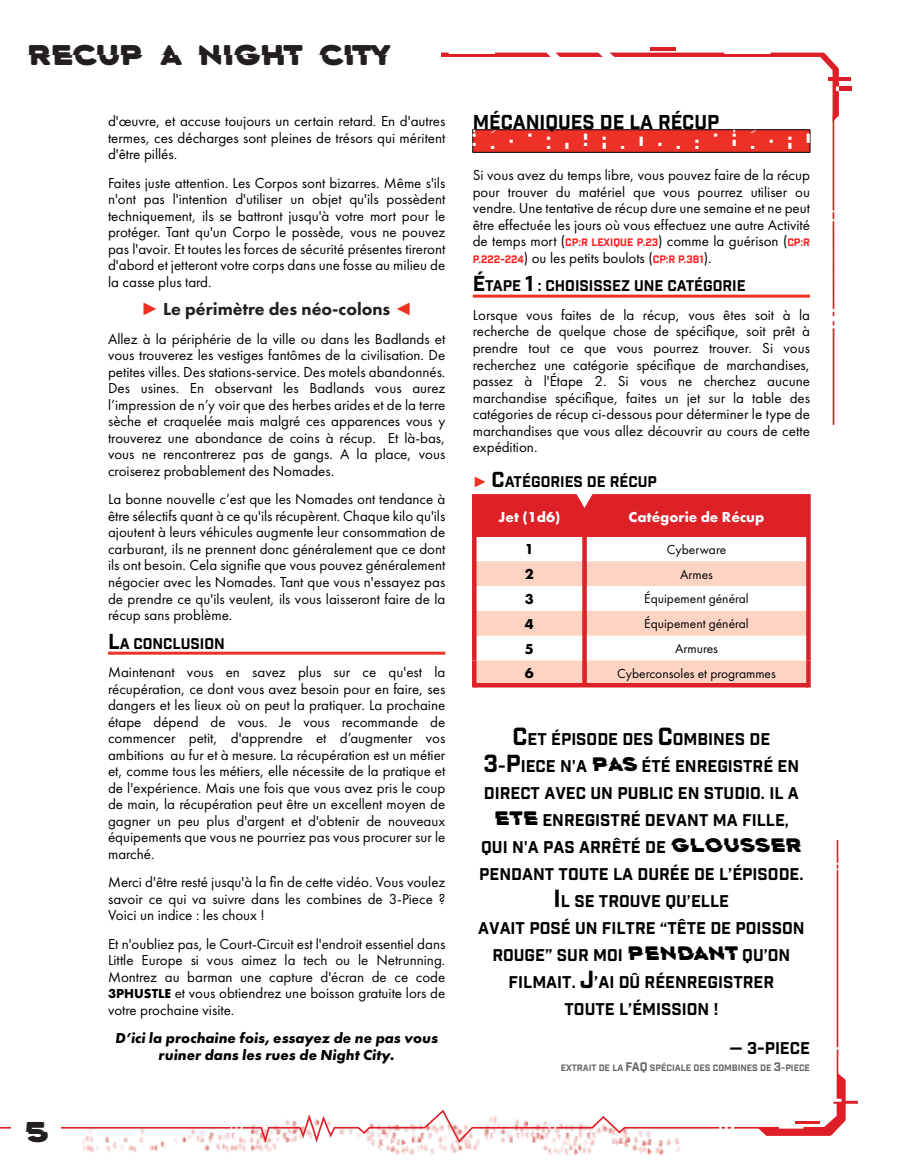
<style>
.page{position:relative;width:905px;height:1175px;background:#fff}
.page>*{position:absolute;margin:0;border:0;box-sizing:border-box;transform-origin:0 0}
.t1{font:28.5px "Bisect";letter-spacing:-.025em;color:#231f20}
.t2{font:19.5px "Industry Inc Base";color:#000}
.t3{font:19.5px "Dotsies";letter-spacing:.795em;color:#fff}
.t4{font:800 18px "Futura PT";color:#231f20}
.t5{font:16.5px/27px "Industry Inc Base";color:#000;text-align:center}
.t6{font:15px/16.5px "Futura PT";color:#000;text-align:justify}
.t7{font:italic 700 15px/16.5px "Futura PT";color:#000;text-align:center}
.t8{font:15px "Industry Inc Base";color:#000}
.t9{font:700 15px "Futura PT";color:#fff}
.t10{font:700 15px "Futura PT";color:#000}
.t11{font:13.5px "Futura PT";color:#000}
.t12{font:9px "Industry Inc Base";color:#666}
.s1{font-family:"Arial";font-weight:700;color:#ee3120}
.s2{font-size:21px}
.s3{font-weight:700;font-size:13.5px}
.s4{font-family:"Industry Inc Base";font-size:10.5px;color:#ff1f20}
.s5{font-family:"Arial";color:#ee3120}
.s6{font-size:24px}
.s7{font-family:"Bisect";font-size:19.5px}
.s8{font-size:12px}
</style>
<div class="page">
<img style="left:84px;top:1143px;width:596px;height:12px">
<svg style="left:0;top:840px;width:857px;height:303px"></svg>
<div style="left:12px;top:1120px;width:49px;height:20px;background:#fff"></div>
<hr style="left:650px;top:47px;width:26px;height:3px;background:#de1f27">
<hr style="left:839px;top:87px;width:12px;height:4px;background:#de1f27">
<hr style="left:828px;top:77px;width:22px;height:4px;background:#de1f27">
<svg style="left:609px;top:53px;width:229px;height:372px"></svg>
<svg style="left:441px;top:53px;width:162px;height:4px"></svg>
<hr style="left:108px;top:651px;width:337px;height:3px;background:#ee3127">
<div style="left:474px;top:496px;width:334px;height:40px;background:#de2027"></div>
<svg style="left:476px;top:561px;width:330px;height:122px"></svg>
<hr style="left:472px;top:494px;width:4px;height:166px;background:#de2027">
<svg style="left:806px;top:494px;width:4px;height:166px"></svg>
<svg style="left:582px;top:536px;width:4px;height:147px"></svg>
<hr style="left:472px;top:660px;width:4px;height:27px;background:#de2027">
<svg style="left:806px;top:660px;width:4px;height:27px"></svg>
<svg style="left:476px;top:494px;width:332px;height:4px"></svg>
<hr style="left:474px;top:683px;width:334px;height:4px;background:#de2027">
<svg style="left:575px;top:494px;width:19px;height:14px"></svg>
<div style="left:472px;top:129px;width:338px;height:24px;background:#ee3127;border:1px solid #000"></div>
<hr style="left:472px;top:295px;width:338px;height:3px;background:#ee3127">
<h1 class="t1" style="left:27px;top:44px;width:364px">RECUP A NIGHT CITY</h1>
<h1 class="t1" style="left:25px;top:1120px;width:25px">5</h1>
<p class="t6" style="left:108px;top:114px;width:339px">d'œuvre, et accuse toujours un certain retard. En d'autres termes, ces décharges sont pleines de trésors qui méritent d'être pillés.</p>
<p class="t6" style="left:108px;top:176px;width:339px">Faites juste attention. Les Corpos sont bizarres. Même s'ils n'ont pas l'intention d'utiliser un objet qu'ils possèdent techniquement, ils se battront jusqu'à votre mort pour le protéger. Tant qu'un Corpo le possède, vous ne pouvez pas l'avoir. Et toutes les forces de sécurité présentes tireront d'abord et jetteront votre corps dans une fosse au milieu de la casse plus tard.</p>
<p class="t4" style="left:141px;top:302px;width:273px"><span class="s1">►</span> Le périmètre des néo-colons <span class="s1">◄</span></p>
<p class="t6" style="left:108px;top:332px;width:339px">Allez à la périphérie de la ville ou dans les Badlands et vous trouverez les vestiges fantômes de la civilisation. De petites villes. Des stations-service. Des motels abandonnés.<br>Des usines. En observant les Badlands vous aurez l’impression de n’y voir que des herbes arides et de la terre sèche et craquelée mais malgré ces apparences vous y trouverez une abondance de coins à récup. Et là-bas, vous ne rencontrerez pas de gangs. A la place, vous croiserez probablement des Nomades.</p>
<p class="t6" style="left:108px;top:492px;width:339px">La bonne nouvelle c’est que les Nomades ont tendance à être sélectifs quant à ce qu'ils récupèrent. Chaque kilo qu'ils ajoutent à leurs véhicules augmente leur consommation de carburant, ils ne prennent donc généralement que ce dont ils ont besoin. Cela signifie que vous pouvez généralement négocier avec les Nomades. Tant que vous n'essayez pas de prendre ce qu'ils veulent, ils vous laisseront faire de la récup sans problème.</p>
<p class="t8" style="left:108px;top:635px;width:118px"><span class="s2">L</span>A CONCLUSION</p>
<p class="t6" style="left:108px;top:665px;width:339px">Maintenant vous en savez plus sur ce qu'est la récupération, ce dont vous avez besoin pour en faire, ses dangers et les lieux où on peut la pratiquer. La prochaine étape dépend de vous. Je vous recommande de commencer petit, d'apprendre et d’augmenter vos ambitions au fur et à mesure. La récupération est un métier et, comme tous les métiers, elle nécessite de la pratique et de l'expérience. Mais une fois que vous avez pris le coup de main, la récupération peut être un excellent moyen de gagner un peu plus d'argent et d'obtenir de nouveaux équipements que vous ne pourriez pas vous procurer sur le marché.</p>
<p class="t6" style="left:108px;top:875px;width:339px">Merci d'être resté jusqu'à la fin de cette vidéo. Vous voulez savoir ce qui va suivre dans les combines de 3-Piece ?<br>Voici un indice : les choux !</p>
<p class="t6" style="left:108px;top:936px;width:339px">Et n'oubliez pas, le Court-Circuit est l'endroit essentiel dans Little Europe si vous aimez la tech ou le Netrunning.<br>Montrez au barman une capture d'écran de ce code <span class="s3">3PHUSTLE</span> et vous obtiendrez une boisson gratuite lors de votre prochaine visite.</p>
<p class="t7" style="left:115px;top:1031px;width:324px">D’ici la prochaine fois, essayez de ne pas vous ruiner dans les rues de Night City.</p>
<h2 class="t2" style="left:472px;top:113px;width:248px">MÉCANIQUES DE LA RÉCUP</h2>
<h2 class="t3" style="left:472px;top:133px;width:339px">MécaniquesdelaRécup</h2>
<p class="t6" style="left:472px;top:168px;width:339px">Si vous avez du temps libre, vous pouvez faire de la récup pour trouver du matériel que vous pourrez utiliser ou vendre. Une tentative de récup dure une semaine et ne peut être effectuée les jours où vous effectuez une autre Activité de temps mort (<span class="s4">CP:R LEXIQUE P.23</span>) comme la guérison (<span class="s4">CP:R P.222-224</span>) ou les petits boulots (<span class="s4">CP:R P.381</span>).</p>
<p class="t8" style="left:472px;top:279px;width:274px"><span class="s2">É</span>TAPE <span class="s2">1</span> : CHOISISSEZ UNE CATÉGORIE</p>
<p class="t6" style="left:472px;top:308px;width:339px">Lorsque vous faites de la récup, vous êtes soit à la recherche de quelque chose de spécifique, soit prêt à prendre tout ce que vous pourrez trouver. Si vous recherchez une catégorie spécifique de marchandises, passez à l'Étape 2. Si vous ne cherchez aucune marchandise spécifique, faites un jet sur la table des catégories de récup ci-dessous pour déterminer le type de marchandises que vous allez découvrir au cours de cette expédition.</p>
<p class="t8" style="left:472px;top:474px;width:185px"><span class="s5">►</span> <span class="s2">C</span>ATÉGORIES DE RÉCUP</p>
<p class="t9" style="left:498px;top:510px;width:63px">Jet (1d6)</p>
<p class="t9" style="left:628px;top:510px;width:137px">Catégorie de Récup</p>
<p class="t10" style="left:525px;top:543px;width:10px">1</p>
<p class="t11" style="left:666px;top:543px;width:61px">Cyberware</p>
<p class="t10" style="left:525px;top:567px;width:10px">2</p>
<p class="t11" style="left:680px;top:568px;width:34px">Armes</p>
<p class="t10" style="left:525px;top:592px;width:10px">3</p>
<p class="t11" style="left:644px;top:593px;width:106px">Équipement général</p>
<p class="t10" style="left:525px;top:617px;width:10px">4</p>
<p class="t11" style="left:644px;top:618px;width:106px">Équipement général</p>
<p class="t10" style="left:525px;top:642px;width:10px">5</p>
<p class="t11" style="left:675px;top:642px;width:44px">Armures</p>
<p class="t10" style="left:525px;top:667px;width:10px">6</p>
<p class="t11" style="left:617px;top:667px;width:160px">Cyberconsoles et programmes</p>
<p class="t5" style="left:478px;top:726px;width:328px"><span class="s6">C</span>ET ÉPISODE DES <span class="s6">C</span>OMBINES DE<br><span class="s6">3</span>-<span class="s6">P</span>IECE N'A <span class="s7">PAS</span> ÉTÉ ENREGISTRÉ EN<br>DIRECT AVEC UN PUBLIC EN STUDIO. IL A<br><span class="s7">ETE</span> ENREGISTRÉ DEVANT MA FILLE,<br>QUI N'A PAS ARRÊTÉ DE <span class="s7">GLOUSSER<br></span>PENDANT TOUTE LA DURÉE DE L’ÉPISODE.<br><span class="s6">I</span>L SE TROUVE QU’ELLE<br>AVAIT POSÉ UN FILTRE “TÊTE DE POISSON<br>ROUGE” SUR MOI <span class="s7">PENDANT</span> QU’ON<br>FILMAIT. <span class="s6">J</span>’AI DÛ RÉENREGISTRER<br>TOUTE L’ÉMISSION !</p>
<p class="t5" style="left:729px;top:1035px;width:82px">— 3-PIECE</p>
<p class="t12" style="left:560px;top:1063px;width:251px">EXTRAIT DE LA <span class="s8">FAQ</span> SPÉCIALE DES COMBINES DE <span class="s8">3</span>-PIECE</p>
</div>
